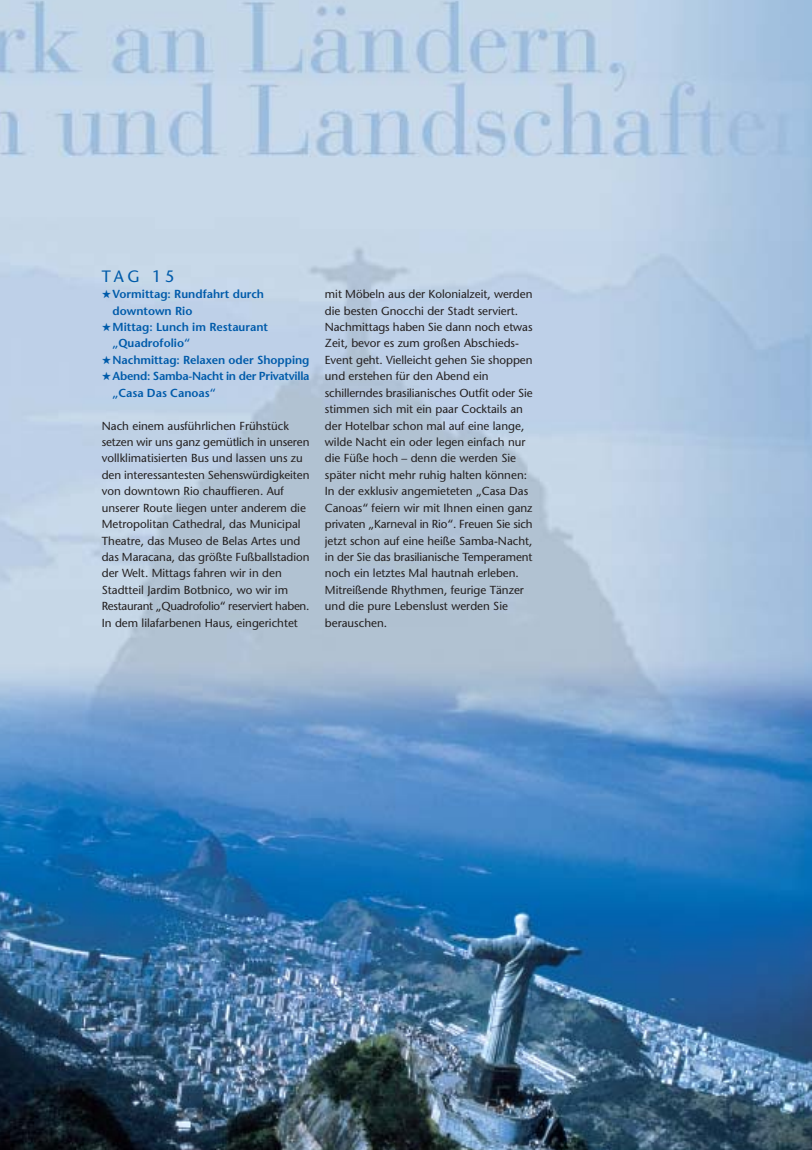
<style>
.page{position:relative;width:812px;height:1150px;background:#fff}
.page>*{position:absolute;margin:0;border:0;box-sizing:border-box;transform-origin:0 0}
.t1{font:16.35px "Stone Sans";color:#005baa}
.t2{font:11.7px/16.4px "Stone Sans";color:#231f1f}
.t3{font:600 11.7px/16.4px "Stone Sans";color:#005baa}
.t4{font:600 11.7px/16.4px "Stone Sans";letter-spacing:-.025em;color:#005baa}
</style>
<div class="page">
<img style="left:0;top:0;width:812px;height:1149px">
<h1 class="t1" style="left:102px;top:269px;width:74px">TAG 15</h1>
<p class="t3" style="left:112px;top:287px;width:153px;text-indent:-11px">★Vormittag: Rundfahrt durch downtown Rio</p>
<p class="t3" style="left:112px;top:320px;width:157px;text-indent:-11px">★Mittag: Lunch im Restaurant „Quadrofolio“</p>
<p class="t3" style="left:102px;top:352px;width:209px">★Nachmittag: Relaxen oder Shopping</p>
<p class="t4" style="left:112px;top:369px;width:198px;text-indent:-11px">★Abend: Samba-Nacht in der Privatvilla „Casa Das Canoas“</p>
<p class="t2" style="left:102px;top:418px;width:209px">Nach einem ausführlichen Frühstück setzen wir uns ganz gemütlich in unseren vollklimatisierten Bus und lassen uns zu den interessantesten Sehenswürdigkeiten von downtown Rio chauffieren. Auf unserer Route liegen unter anderem die Metropolitan Cathedral, das Municipal Theatre, das Museo de Belas Artes und das Maracana, das größte Fußballstadion der Welt. Mittags fahren wir in den Stadtteil Jardim Botbnico, wo wir im Restaurant „Quadrofolio“ reserviert haben.<br>In dem lilafarbenen Haus, eingerichtet</p>
<p class="t2" style="left:325px;top:287px;width:209px">mit Möbeln aus der Kolonialzeit, werden die besten Gnocchi der Stadt serviert.<br>Nachmittags haben Sie dann noch etwas Zeit, bevor es zum großen Abschieds-Event geht. Vielleicht gehen Sie shoppen und erstehen für den Abend ein schillerndes brasilianisches Outfit oder Sie stimmen sich mit ein paar Cocktails an der Hotelbar schon mal auf eine lange, wilde Nacht ein oder legen einfach nur die Füße hoch – denn die werden Sie später nicht mehr ruhig halten können:<br>In der exklusiv angemieteten „Casa Das Canoas“ feiern wir mit Ihnen einen ganz privaten „Karneval in Rio“. Freuen Sie sich jetzt schon auf eine heiße Samba-Nacht, in der Sie das brasilianische Temperament noch ein letztes Mal hautnah erleben.<br>Mitreißende Rhythmen, feurige Tänzer und die pure Lebenslust werden Sie berauschen.</p>
</div>
